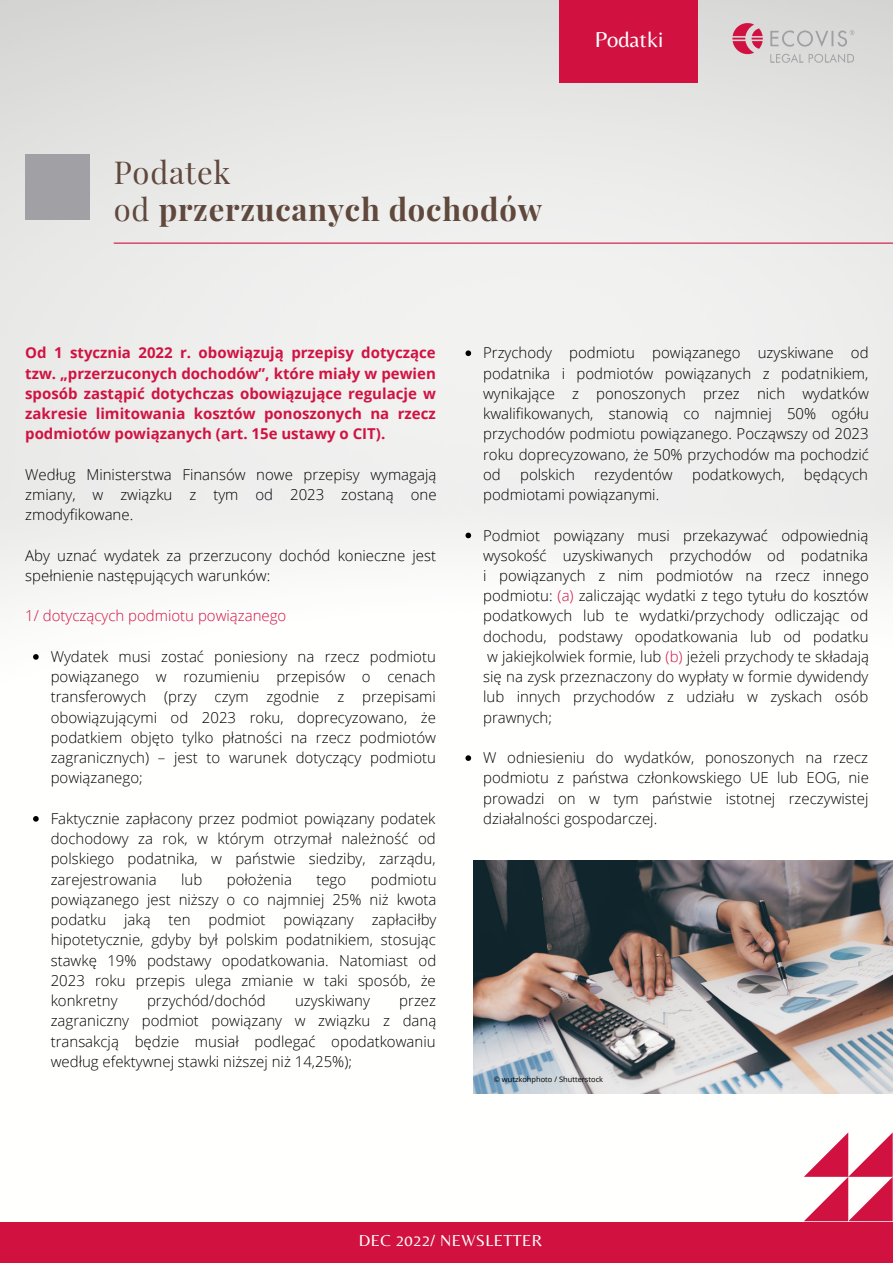
<style>
.page{position:relative;width:893px;height:1264px;background:#fff}
.page>*{position:absolute;margin:0;border:0;box-sizing:border-box;transform-origin:0 0}
.t1{font:700 30.9px/37px "Playfair Display";letter-spacing:.025em;color:#60483c}
.t2{font:22.5px "Belleza";color:#fff}
.t3{font:16.5px "Belleza";letter-spacing:.025em;color:#fff}
.t4{font:300 15px/20.2px "Open Sans";color:#000;text-align:justify}
.t5{font:700 15px/20.2px "Open Sans";color:#d11241;text-align:justify}
.t6{font:300 15px "Open Sans";color:#d11241}
.t7{font:7.5px "Open Sans";color:#000}
.s1{font-weight:400}
.s2{color:#d11241}
</style>
<div class="page">
<img style="left:0;top:0;width:892px;height:1094px">
<div style="left:25px;top:154px;width:64px;height:66px;background:#a1a1a5"></div>
<img style="left:724px;top:11px;width:138px;height:58px">
<div style="left:560px;top:0;width:138px;height:82px;background:#d11241"></div>
<hr style="left:114px;top:242px;width:778px;height:2px;background:#d11241">
<svg style="left:804px;top:1132px;width:88px;height:89px"></svg>
<div style="left:0;top:1221px;width:892px;height:41px;background:#d11241"></div>
<img style="left:473px;top:860px;width:419px;height:233px">
<svg style="left:465px;top:350px;width:6px;height:6px"></svg>
<svg style="left:465px;top:532px;width:6px;height:6px"></svg>
<svg style="left:465px;top:755px;width:6px;height:6px"></svg>
<svg style="left:33px;top:654px;width:6px;height:5px"></svg>
<svg style="left:33px;top:816px;width:6px;height:5px"></svg>
<h1 class="t1" style="left:114px;top:153px;width:430px"><span class="s1">Podatek<br>od</span> przerzucanych dochodów</h1>
<h2 class="t2" style="left:594px;top:26px;width:70px">Podatki</h2>
<p class="t5" style="left:25px;top:342px;width:412px">Od 1 stycznia 2022 r. obowiązują przepisy dotyczące tzw. „przerzuconych dochodów”, które miały w pewien sposób zastąpić dotychczas obowiązujące regulacje w zakresie limitowania kosztów ponoszonych na rzecz podmiotów powiązanych (art. 15e ustawy o CIT).</p>
<p class="t4" style="left:25px;top:464px;width:413px">Według Ministerstwa Finansów nowe przepisy wymagają zmiany, w związku z tym od 2023 zostaną one zmodyfikowane.</p>
<p class="t4" style="left:25px;top:545px;width:412px">Aby uznać wydatek za przerzucony dochód konieczne jest spełnienie następujących warunków:</p>
<p class="t6" style="left:25px;top:605px;width:263px">1/ dotyczących podmiotu powiązanego</p>
<p class="t4" style="left:51px;top:646px;width:387px">Wydatek musi zostać poniesiony na rzecz podmiotu powiązanego w rozumieniu przepisów o cenach transferowych (przy czym zgodnie z przepisami obowiązującymi od 2023 roku, doprecyzowano, że podatkiem objęto tylko płatności na rzecz podmiotów zagranicznych) – jest to warunek dotyczący podmiotu powiązanego;</p>
<p class="t4" style="left:51px;top:808px;width:386px">Faktycznie zapłacony przez podmiot powiązany podatek dochodowy za rok, w którym otrzymał należność od polskiego podatnika, w państwie siedziby, zarządu, zarejestrowania</p>
<p class="t4" style="left:51px;top:868px;width:387px;text-indent:320px">podmiotu powiązanego jest niższy o co najmniej 25% niż kwota podatku jaką ten podmiot powiązany zapłaciłby hipotetycznie, gdyby był polskim podatnikiem, stosując stawkę 19% podstawy opodatkowania. Natomiast od 2023 roku przepis ulega zmianie w taki sposób, że konkretny</p>
<p class="t4" style="left:181px;top:868px;width:23px">lub</p>
<p class="t4" style="left:227px;top:868px;width:67px">położenia</p>
<p class="t4" style="left:316px;top:868px;width:31px">tego</p>
<p class="t4" style="left:147px;top:990px;width:120px">przychód/dochód</p>
<p class="t4" style="left:295px;top:990px;width:76px">uzyskiwany</p>
<p class="t4" style="left:51px;top:990px;width:387px;text-indent:348px">przez zagraniczny podmiot powiązany w związku z daną transakcją będzie musiał podlegać opodatkowaniu według efektywnej stawki niższej niż 14,25%);</p>
<p class="t4" style="left:483px;top:342px;width:387px">Przychody podmiotu powiązanego uzyskiwane od podatnika i podmiotów powiązanych z podatnikiem, wynikające z ponoszonych przez nich wydatków kwalifikowanych, stanowią co najmniej 50% ogółu przychodów podmiotu powiązanego. Począwszy od 2023 roku doprecyzowano, że 50% przychodów ma pochodzić od</p>
<p class="t4" style="left:520px;top:464px;width:56px">polskich</p>
<p class="t4" style="left:594px;top:464px;width:80px">rezydentów</p>
<p class="t4" style="left:692px;top:464px;width:94px">podatkowych,</p>
<p class="t4" style="left:803px;top:464px;width:65px">będących</p>
<p class="t4" style="left:483px;top:484px;width:178px">podmiotami powiązanymi.</p>
<p class="t4" style="left:483px;top:524px;width:387px">Podmiot powiązany musi przekazywać odpowiednią wysokość uzyskiwanych przychodów od podatnika i powiązanych z nim podmiotów na rzecz innego podmiotu: <span class="s2">(a)</span> zaliczając wydatki z tego tytułu do kosztów podatkowych lub te wydatki/przychody odliczając od dochodu, podstawy opodatkowania lub od podatku w jakiejkolwiek formie, lub <span class="s2">(b)</span> jeżeli przychody te składają się na zysk przeznaczony do wypłaty w formie dywidendy lub innych przychodów z udziału w zyskach osób prawnych;</p>
<p class="t4" style="left:483px;top:747px;width:387px">W odniesieniu do wydatków, ponoszonych na rzecz podmiotu z państwa członkowskiego UE lub EOG, nie prowadzi on w tym państwie istotnej rzeczywistej działalności gospodarczej.</p>
<p class="t7" style="left:493px;top:1073px;width:111px">© wutzkohphoto / Shutterstock</p>
<p class="t3" style="left:359px;top:1230px;width:185px">DEC 2022/ NEWSLETTER</p>
</div>
